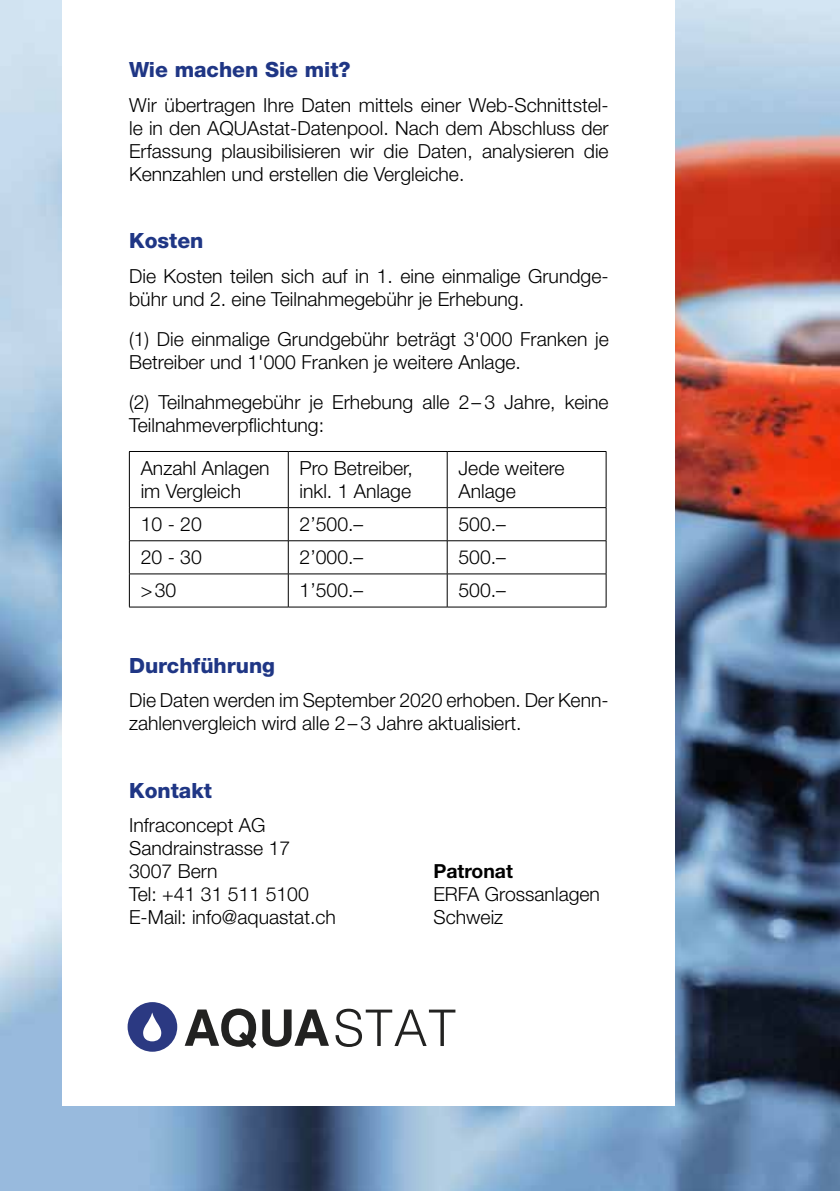
<style>
.page{position:relative;width:840px;height:1191px;background:#fff}
.page>*{position:absolute;margin:0;border:0;box-sizing:border-box;transform-origin:0 0}
.t1{font:800 21px "Helvetica Neue LT Std";color:#1f3685}
.t2{font:300 19.4px/23px "Helvetica Neue LT Std";color:#000}
.t3{font:700 19.4px "Helvetica Neue LT Std";color:#000}
</style>
<div class="page">
<img style="left:0;top:0;width:839px;height:1191px">
<div style="left:62px;top:0;width:613px;height:1106px;background:#fff"></div>
<hr style="left:129px;top:451px;width:159px;height:1px;background:#000">
<hr style="left:129px;top:452px;width:1px;height:55px;background:#000">
<hr style="left:288px;top:451px;width:159px;height:1px;background:#000">
<hr style="left:288px;top:452px;width:1px;height:55px;background:#000">
<hr style="left:447px;top:451px;width:159px;height:1px;background:#000">
<hr style="left:446px;top:452px;width:1px;height:55px;background:#000">
<hr style="left:605px;top:452px;width:1px;height:55px;background:#000">
<hr style="left:129px;top:507px;width:159px;height:1px;background:#000">
<hr style="left:129px;top:508px;width:1px;height:32px;background:#000">
<hr style="left:288px;top:507px;width:159px;height:1px;background:#000">
<hr style="left:288px;top:508px;width:1px;height:32px;background:#000">
<hr style="left:447px;top:507px;width:159px;height:1px;background:#000">
<hr style="left:446px;top:508px;width:1px;height:32px;background:#000">
<hr style="left:605px;top:508px;width:1px;height:32px;background:#000">
<hr style="left:129px;top:540px;width:159px;height:1px;background:#000">
<hr style="left:129px;top:541px;width:1px;height:32px;background:#000">
<hr style="left:288px;top:540px;width:159px;height:1px;background:#000">
<hr style="left:288px;top:541px;width:1px;height:32px;background:#000">
<hr style="left:447px;top:540px;width:159px;height:1px;background:#000">
<hr style="left:446px;top:541px;width:1px;height:32px;background:#000">
<hr style="left:605px;top:541px;width:1px;height:32px;background:#000">
<hr style="left:129px;top:573px;width:159px;height:1px;background:#000">
<hr style="left:129px;top:574px;width:1px;height:33px;background:#000">
<hr style="left:288px;top:573px;width:159px;height:1px;background:#000">
<hr style="left:288px;top:574px;width:1px;height:33px;background:#000">
<hr style="left:447px;top:573px;width:159px;height:1px;background:#000">
<hr style="left:446px;top:574px;width:1px;height:33px;background:#000">
<hr style="left:605px;top:574px;width:1px;height:33px;background:#000">
<hr style="left:129px;top:606px;width:159px;height:1px;background:#000">
<hr style="left:288px;top:606px;width:159px;height:1px;background:#000">
<hr style="left:447px;top:606px;width:159px;height:1px;background:#000">
<svg style="left:184px;top:1008px;width:72px;height:40px"></svg>
<svg style="left:262px;top:1009px;width:67px;height:37px"></svg>
<svg style="left:335px;top:1008px;width:120px;height:39px"></svg>
<div style="left:127px;top:1002px;width:50px;height:49px;background:#2b3982;border-radius:50%"></div>
<svg style="left:143px;top:1012px;width:19px;height:29px"></svg>
<p class="t1" style="left:129px;top:57px;width:223px">Wie machen Sie mit?</p>
<p class="t2" style="left:129px;top:93px;width:481px;text-align:justify">Wir übertragen Ihre Daten mittels einer Web-Schnittstel&shy;le in den AQUAstat-Datenpool. Nach dem Abschluss der Erfassung plausibilisieren wir die Daten, analysieren die Kennzahlen und erstellen die Vergleiche.</p>
<p class="t1" style="left:129px;top:228px;width:76px">Kosten</p>
<p class="t2" style="left:129px;top:264px;width:481px">Die Kosten teilen sich auf in 1. eine einmalige Grundge&shy;bühr und 2. eine Teilnahmegebühr je Erhebung.</p>
<p class="t2" style="left:129px;top:327px;width:481px">(1) Die einmalige Grundgebühr beträgt 3'000 Franken je<br>Betreiber und 1'000 Franken je weitere Anlage.</p>
<p class="t2" style="left:129px;top:390px;width:481px">(2) Teilnahmegebühr je Erhebung alle 2– 3 Jahre, keine<br>Teilnahmeverpflichtung:</p>
<p class="t2" style="left:141px;top:456px;width:130px">Anzahl Anlagen im Vergleich</p>
<p class="t2" style="left:299px;top:456px;width:115px">Pro Betreiber, inkl. 1 Anlage</p>
<p class="t2" style="left:458px;top:456px;width:108px">Jede weitere<br>Anlage</p>
<p class="t2" style="left:141px;top:512px;width:63px">10 - 20</p>
<p class="t2" style="left:299px;top:512px;width:65px">2’500.–</p>
<p class="t2" style="left:458px;top:512px;width:49px">500.–</p>
<p class="t2" style="left:141px;top:545px;width:63px">20 - 30</p>
<p class="t2" style="left:299px;top:545px;width:65px">2’000.–</p>
<p class="t2" style="left:458px;top:545px;width:49px">500.–</p>
<p class="t2" style="left:141px;top:578px;width:37px">&gt;30</p>
<p class="t2" style="left:299px;top:578px;width:65px">1’500.–</p>
<p class="t2" style="left:458px;top:578px;width:49px">500.–</p>
<p class="t1" style="left:129px;top:652px;width:147px">Durchführung</p>
<p class="t2" style="left:129px;top:688px;width:481px">Die Daten werden im September 2020 erhoben. Der Kenn&shy;zahlenvergleich wird alle 2– 3 Jahre aktualisiert.</p>
<p class="t1" style="left:129px;top:777px;width:84px">Kontakt</p>
<p class="t2" style="left:129px;top:813px;width:162px">Infraconcept AG<br>Sandrainstrasse 17<br>3007 Bern</p>
<p class="t3" style="left:433px;top:859px;width:81px">Patronat</p>
<p class="t2" style="left:129px;top:882px;width:181px">Tel: +41 31 511 5100</p>
<p class="t2" style="left:433px;top:882px;width:168px">ERFA Grossanlagen</p>
<p class="t2" style="left:129px;top:905px;width:208px">E-Mail: info@aquastat.ch</p>
<p class="t2" style="left:433px;top:905px;width:71px">Schweiz</p>
</div>
